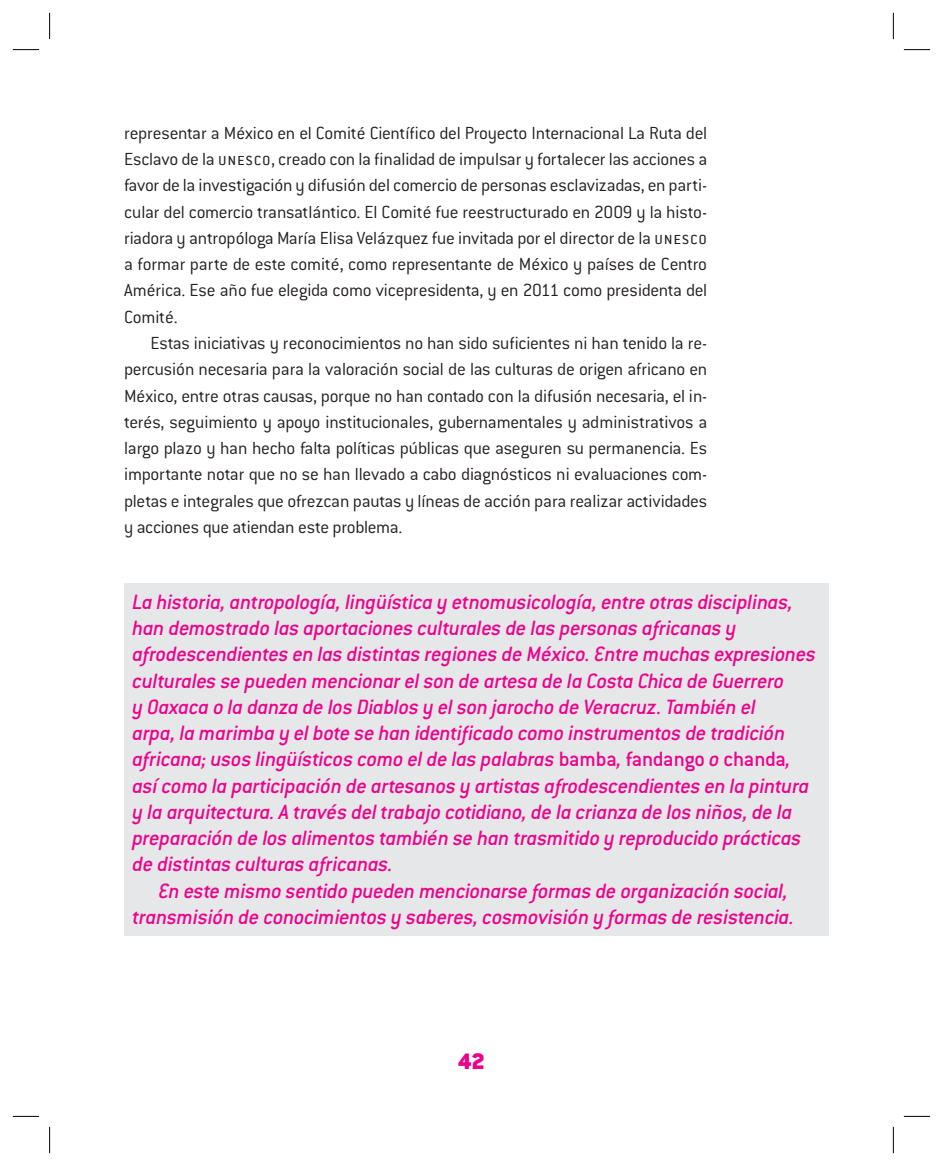
<style>
.page{position:relative;width:943px;height:1166px;background:#fff}
.page>*{position:absolute;margin:0;border:0;box-sizing:border-box;transform-origin:0 0}
.t1{font:900 24.5px "Conduit ITC Std";color:#ed028c}
.t2{font:italic 500 22.75px "Conduit ITC Std";letter-spacing:-.01em;color:#ed028c}
.t3{font:300 19.25px/26.2px "Conduit ITC Std";letter-spacing:-.01em;color:#231f20;text-align:justify}
.s1{font-style:normal}
</style>
<div class="page">
<div style="left:124px;top:583px;width:704px;height:352px;background:#e6e7e9"></div>
<svg style="left:13px;top:49px;width:26px;height:1px"></svg>
<svg style="left:903px;top:49px;width:27px;height:1px"></svg>
<svg style="left:13px;top:1116px;width:26px;height:1px"></svg>
<svg style="left:903px;top:1116px;width:27px;height:1px"></svg>
<svg style="left:49px;top:13px;width:1px;height:26px"></svg>
<svg style="left:49px;top:1127px;width:1px;height:26px"></svg>
<svg style="left:893px;top:13px;width:1px;height:26px"></svg>
<svg style="left:893px;top:1127px;width:1px;height:26px"></svg>
<p class="t3" style="left:124px;top:119px;width:584px">representar a México en el Comité Científico del Proyecto Internacional La Ruta del Esclavo de la unesco, creado con la finalidad de impulsar y fortalecer las acciones a favor de la investigación y difusión del comercio de personas esclavizadas, en parti&shy;cular del comercio transatlántico. El Comité fue reestructurado en 2009 y la histo&shy;riadora y antropóloga María Elisa Velázquez fue invitada por el director de la unesco a formar parte de este comité, como representante de México y países de Centro América. Ese año fue elegida como vicepresidenta, y en 2011 como presidenta del Comité.</p>
<p class="t3" style="left:124px;top:329px;width:584px;text-indent:26px">Estas iniciativas y reconocimientos no han sido suficientes ni han tenido la re&shy;percusión necesaria para la valoración social de las culturas de origen africano en México, entre otras causas, porque no han contado con la difusión necesaria, el in&shy;terés, seguimiento y apoyo institucionales, gubernamentales y administrativos a largo plazo y han hecho falta políticas públicas que aseguren su permanencia. Es importante notar que no se han llevado a cabo diagnósticos ni evaluaciones com&shy;pletas e integrales que ofrezcan pautas y líneas de acción para realizar actividades y acciones que atiendan este problema.</p>
<p class="t2" style="left:132px;top:588px;width:662px">La historia, antropología, lingüística y etnomusicología, entre otras disciplinas,</p>
<p class="t2" style="left:132px;top:614px;width:605px">han demostrado las aportaciones culturales de las personas africanas y</p>
<p class="t2" style="left:132px;top:640px;width:685px">afrodescendientes en las distintas regiones de México. Entre muchas expresiones</p>
<p class="t2" style="left:132px;top:667px;width:653px">culturales se pueden mencionar el son de artesa de la Costa Chica de Guerrero</p>
<p class="t2" style="left:132px;top:693px;width:625px">y oaxaca o la danza de los Diablos y el son jarocho de Veracruz. también el</p>
<p class="t2" style="left:132px;top:719px;width:654px">arpa, la marimba y el bote se han identificado como instrumentos de tradición</p>
<p class="t2" style="left:132px;top:745px;width:660px">africana; usos lingüísticos como el de las palabras <span class="s1">bamba</span>, <span class="s1">fandango</span> o <span class="s1">chanda</span>,</p>
<p class="t2" style="left:132px;top:772px;width:678px">así como la participación de artesanos y artistas afrodescendientes en la pintura</p>
<p class="t2" style="left:132px;top:798px;width:661px">y la arquitectura. A través del trabajo cotidiano, de la crianza de los niños, de la</p>
<p class="t2" style="left:132px;top:824px;width:670px">preparación de los alimentos también se han trasmitido y reproducido prácticas</p>
<p class="t2" style="left:132px;top:850px;width:262px">de distintas culturas africanas.</p>
<p class="t2" style="left:159px;top:877px;width:631px">En este mismo sentido pueden mencionarse formas de organización social,</p>
<p class="t2" style="left:132px;top:903px;width:663px">transmisión de conocimientos y saberes, cosmovisión y formas de resistencia.</p>
<p class="t1" style="left:458px;top:1048px;width:28px">42</p>
</div>
